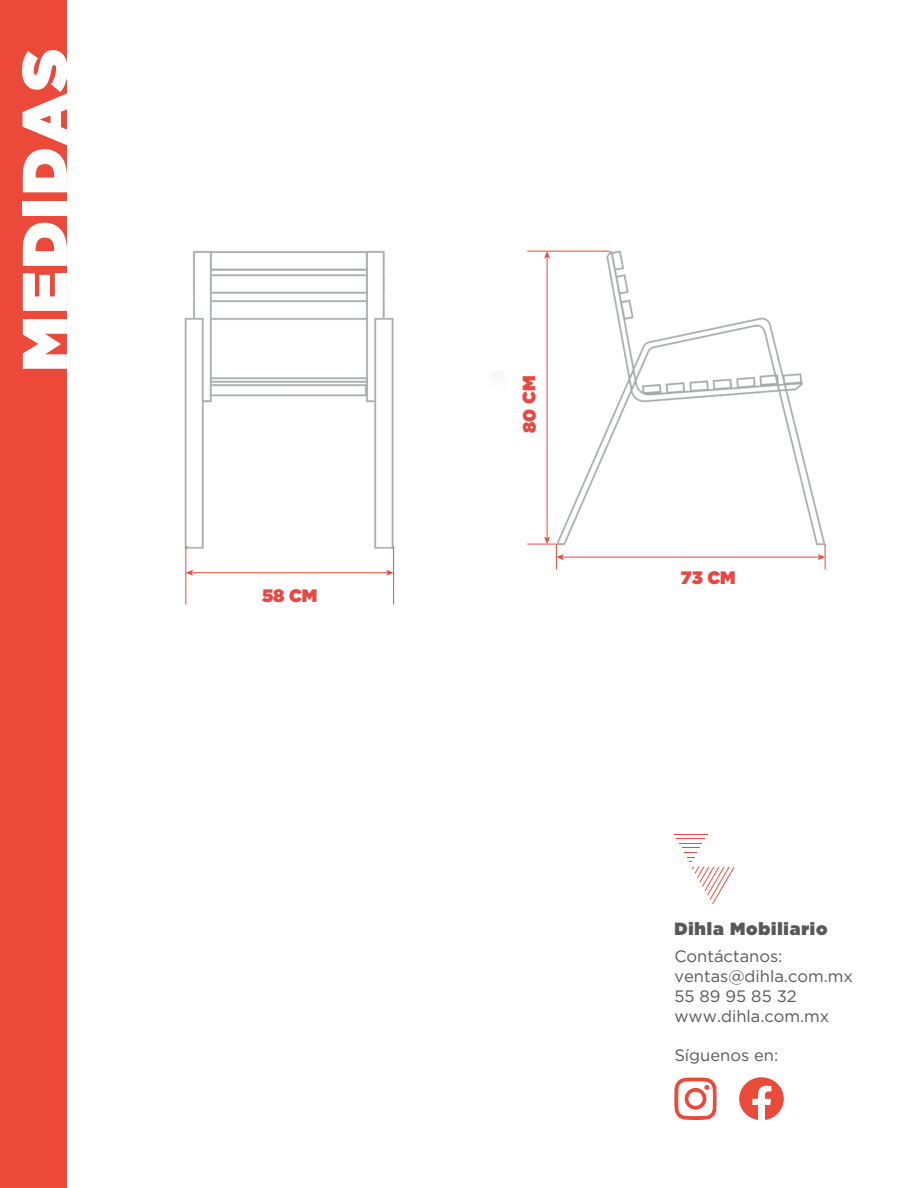
<style>
.page{position:relative;width:918px;height:1188px;background:#fff}
.page>*{position:absolute;margin:0;border:0;box-sizing:border-box;transform-origin:0 0}
.t1{font:900 63px "Gotham";letter-spacing:.05em;color:#fff}
.t2{font:900 18px "Gotham";color:#e94741}
.t3{font:900 17.7px "Gotham";letter-spacing:.05em;color:#57585a}
.t4{font:16.5px/19.8px "Gotham";color:#57585a}
</style>
<div class="page">
<img style="left:184px;top:250px;width:642px;height:355px">
<div style="left:0;top:0;width:66px;height:1188px;background:#eb493a"></div>
<svg style="left:674px;top:1077px;width:43px;height:43px"></svg>
<svg style="left:739px;top:1077px;width:45px;height:43px"></svg>
<hr style="left:674px;top:834px;width:33px;height:1px;background:#eb493a">
<svg style="left:677px;top:838px;width:58px;height:66px"></svg>
<hr style="left:562px;top:557px;width:258px;height:1px;background:#eb493a">
<hr style="left:547px;top:256px;width:1px;height:283px;background:#eb493a">
<svg style="left:544px;top:252px;width:6px;height:7px"></svg>
<hr style="left:191px;top:572px;width:197px;height:1px;background:#eb493a">
<svg style="left:186px;top:570px;width:7px;height:6px"></svg>
<svg style="left:386px;top:570px;width:7px;height:6px"></svg>
<hr style="left:185px;top:547px;width:1px;height:58px;background:#eb493a">
<hr style="left:393px;top:547px;width:1px;height:58px;background:#eb493a">
<svg style="left:818px;top:544px;width:8px;height:25px"></svg>
<svg style="left:527px;top:537px;width:37px;height:32px"></svg>
<hr style="left:527px;top:251px;width:83px;height:1px;background:#eb493a">
<h1 class="t1" style="left:-1px;top:371px;width:325px;rotate:-90deg">MEDIDAS</h1>
<p class="t2" style="left:262px;top:583px;width:57px">58 CM</p>
<p class="t2" style="left:516px;top:433px;width:59px;rotate:-90deg">80 CM</p>
<p class="t2" style="left:681px;top:565px;width:56px">73 CM</p>
<p class="t3" style="left:674px;top:916px;width:155px">Dihla Mobiliario</p>
<p class="t4" style="left:674px;top:946px;width:180px">Contáctanos: ventas@dihla.com.mx<br>55 89 95 85 32 www.dihla.com.mx</p>
<p class="t4" style="left:674px;top:1045px;width:105px">Síguenos en:</p>
</div>
